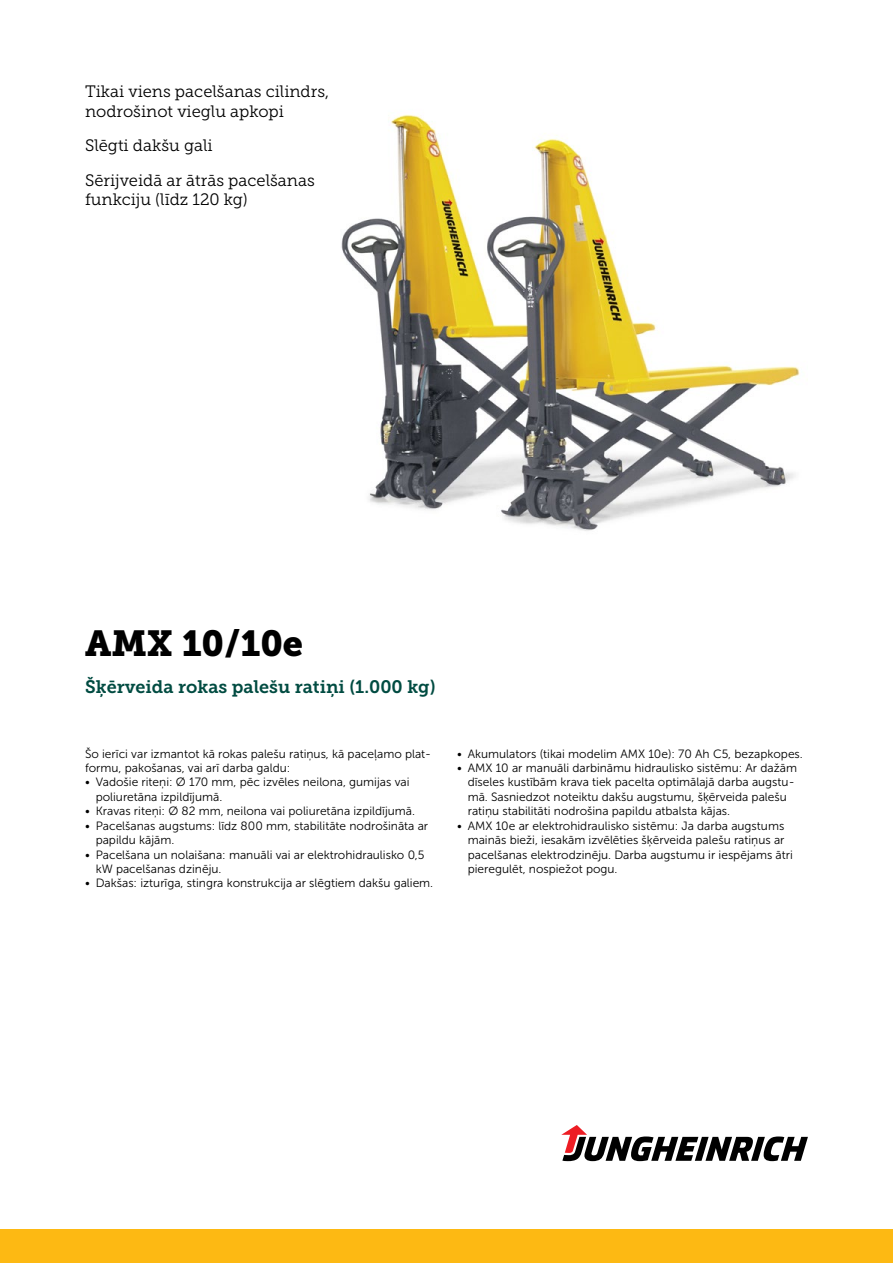
<style>
.page{position:relative;width:893px;height:1263px;background:#fff}
.page>*{position:absolute;margin:0;border:0;box-sizing:border-box;transform-origin:0 0}
.t1{font:36px "Museo JH Slab 900";color:#000}
.t2{font:18px "Museo JH Slab 700";color:#004b41}
.t3{font:16.5px/19.5px "Museo JH Slab 300";color:#000}
.t4{font:12px/14.4px "Museo JH Sans 300";color:#000}
</style>
<div class="page">
<div style="left:0;top:1229px;width:893px;height:34px;background:#fdb913"></div>
<svg style="left:561px;top:1125px;width:247px;height:36px"></svg>
<img style="left:341px;top:114px;width:459px;height:417px">
<h3 class="t3" style="left:85px;top:82px;width:246px">Tikai viens pacelšanas cilindrs, nodrošinot vieglu apkopi</h3>
<h3 class="t3" style="left:85px;top:129px;width:231px;line-height:34.3px">Slēgti dakšu gali<br>Sērijveidā ar ātrās pacelšanas</h3>
<h3 class="t3" style="left:85px;top:190px;width:164px">funkciju (līdz 120 kg)</h3>
<h1 class="t1" style="left:85px;top:623px;width:220px">AMX 10/10e</h1>
<h2 class="t2" style="left:85px;top:677px;width:352px">Šķērveida rokas palešu ratiņi (1.000 kg)</h2>
<p class="t4" style="left:85px;top:746px;width:348px">Šo ierīci var izmantot kā rokas palešu ratiņus, kā paceļamo plat&shy;formu, pakošanas, vai arī darba galdu:</p>
<p class="t4" style="left:96px;top:775px;width:315px;text-indent:-11px">• Vadošie riteņi: Ø 170 mm, pēc izvēles neilona, gumijas vai poliuretāna izpildījumā.</p>
<p class="t4" style="left:85px;top:804px;width:332px">• Kravas riteņi: Ø 82 mm, neilona vai poliuretāna izpildījumā.</p>
<p class="t4" style="left:96px;top:818px;width:334px;text-indent:-11px">• Pacelšanas augstums: līdz 800 mm, stabilitāte nodrošināta ar papildu kājām.</p>
<p class="t4" style="left:96px;top:847px;width:330px;text-indent:-11px">• Pacelšana un nolaišana: manuāli vai ar elektrohidraulisko 0,5 kW pacelšanas dzinēju.</p>
<p class="t4" style="left:85px;top:876px;width:350px">• Dakšas: izturīga, stingra konstrukcija ar slēgtiem dakšu galiem.</p>
<p class="t4" style="left:457px;top:746px;width:347px">• Akumulators (tikai modelim AMX 10e): 70 Ah C5, bezapkopes.</p>
<p class="t4" style="left:468px;top:761px;width:331px;text-indent:-11px">• AMX 10 ar manuāli darbināmu hidraulisko sistēmu: Ar dažām dīseles kustībām krava tiek pacelta optimālajā darba augstu&shy;mā. Sasniedzot noteiktu dakšu augstumu, šķērveida palešu ratiņu stabilitāti nodrošina papildu atbalsta kājas.</p>
<p class="t4" style="left:468px;top:818px;width:327px;text-indent:-11px">• AMX 10e ar elektrohidraulisko sistēmu: Ja darba augstums mainās bieži, iesakām izvēlēties šķērveida palešu ratiņus ar pacelšanas elektrodzinēju. Darba augstumu ir iespējams ātri pieregulēt, nospiežot pogu.</p>
</div>
